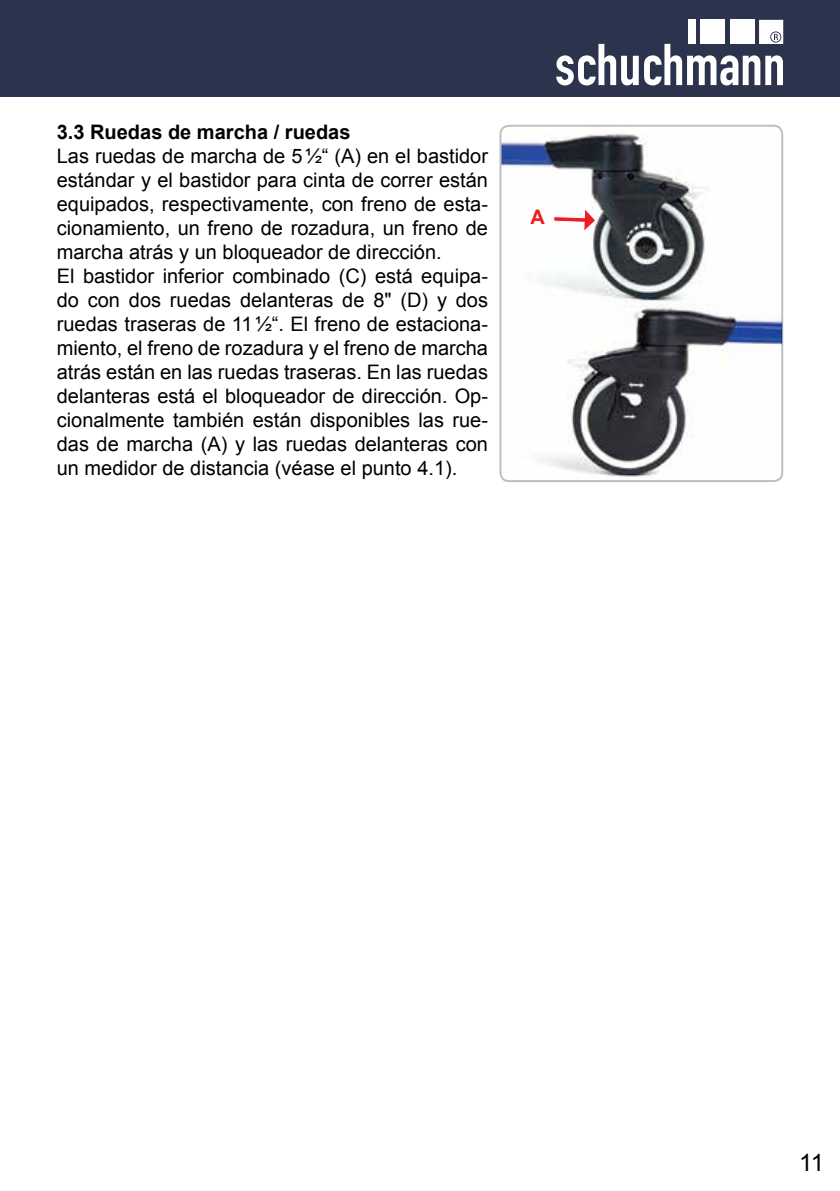
<style>
.page{position:relative;width:840px;height:1191px;background:#fff}
.page>*{position:absolute;margin:0;border:0;box-sizing:border-box;transform-origin:0 0}
.t1{font:24px "Arial";color:#000}
.t2{font:20px/24px "Arial";color:#000}
.t3{font:700 20px "Arial";color:#000}
.t4{font:700 20px "Arial";color:#ed1d24}
</style>
<div class="page">
<div style="left:0;top:0;width:839px;height:96px;background:#2b344c"></div>
<svg style="left:556px;top:20px;width:226px;height:65px"></svg>
<img style="left:502px;top:335px;width:279px;height:146px">
<img style="left:502px;top:126px;width:279px;height:209px">
<div style="left:499px;top:125px;width:283px;height:357px;border:2px solid #c0bfc7;border-radius:9px"></div>
<div style="left:526px;top:206px;width:22px;height:22px;background:#fff;border-radius:50%"></div>
<svg style="left:553px;top:208px;width:43px;height:24px"></svg>
<p class="t3" style="left:57px;top:119px;width:295px">3.3 Ruedas de marcha / ruedas</p>
<p class="t2" style="left:57px;top:144px;width:432px">Las ruedas de marcha de 5½“ (A) en el bastidor estándar y el bastidor para cinta de correr están equipados, respectivamente, con freno de esta&shy;cionamiento, un freno de rozadura, un freno de marcha atrás y un bloqueador de dirección.<br>El bastidor inferior combinado (C) está equipa&shy;do con dos ruedas delanteras de 8" (D) y dos ruedas traseras de 11½“. El freno de estaciona&shy;miento, el freno de rozadura y el freno de marcha atrás están en las ruedas traseras. En las ruedas delanteras está el bloqueador de dirección. Op&shy;cionalmente también están disponibles las rue&shy;das de marcha (A) y las ruedas delanteras con un medidor de distancia (véase el punto 4.1).</p>
<p class="t4" style="left:530px;top:203px;width:16px">A</p>
<p class="t1" style="left:798px;top:1147px;width:26px">11</p>
</div>
